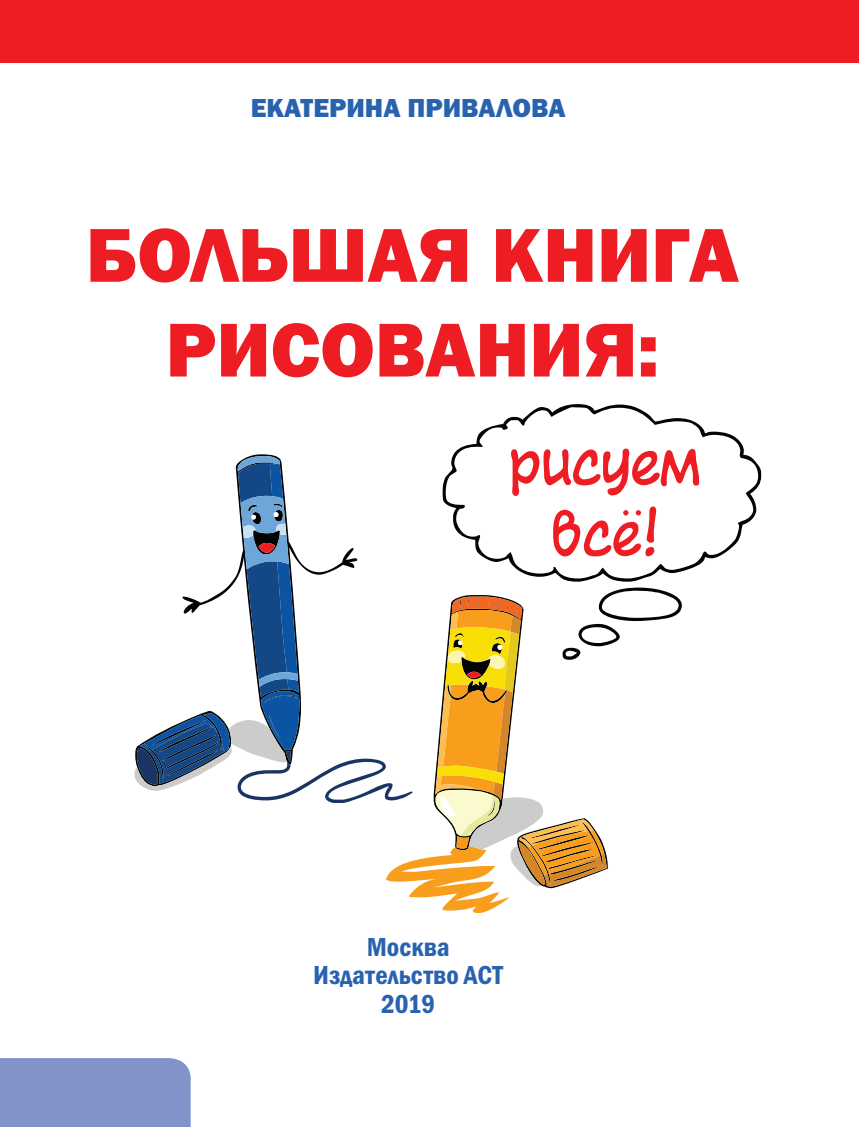
<style>
.page{position:relative;width:859px;height:1127px;background:#fff}
.page>*{position:absolute;margin:0;border:0;box-sizing:border-box;transform-origin:0 0}
.t1{font:800 78.9px/94.8px "Franklin Gothic";color:#ee1d23;text-align:center}
.t2{font:59.1px/70.9px "v CC Face Front";color:#ee1d23;text-align:center}
.t3{font:600 condensed 27px/28.5px "Franklin Gothic";color:#2962af;text-align:center}
.t4{font:800 27px "Franklin Gothic";color:#2962af}
</style>
<div class="page">
<div style="left:0;top:0;width:859px;height:62px;background:#ee1d23"></div>
<div style="left:0;top:1058px;width:191px;height:69px;background:#8293ca"></div>
<svg style="left:477px;top:404px;width:284px;height:241px"></svg>
<svg style="left:442px;top:904px;width:58px;height:9px"></svg>
<svg style="left:134px;top:437px;width:473px;height:467px"></svg>
<svg style="left:623px;top:510px;width:5px;height:5px"></svg>
<svg style="left:636px;top:510px;width:5px;height:5px"></svg>
<p class="t4" style="left:251px;top:96px;width:316px">ЕКАТЕРИНА ПРИВАЛОВА</p>
<h1 class="t1" style="left:86px;top:211px;width:655px">БОЛЬШАЯ КНИГА<br>РИСОВАНИЯ:</h1>
<h2 class="t2" style="left:509px;top:430px;width:195px">рисуем все!</h2>
<p class="t3" style="left:313px;top:933px;width:191px">Москва<br>Издательство АСТ<br>2019</p>
</div>
